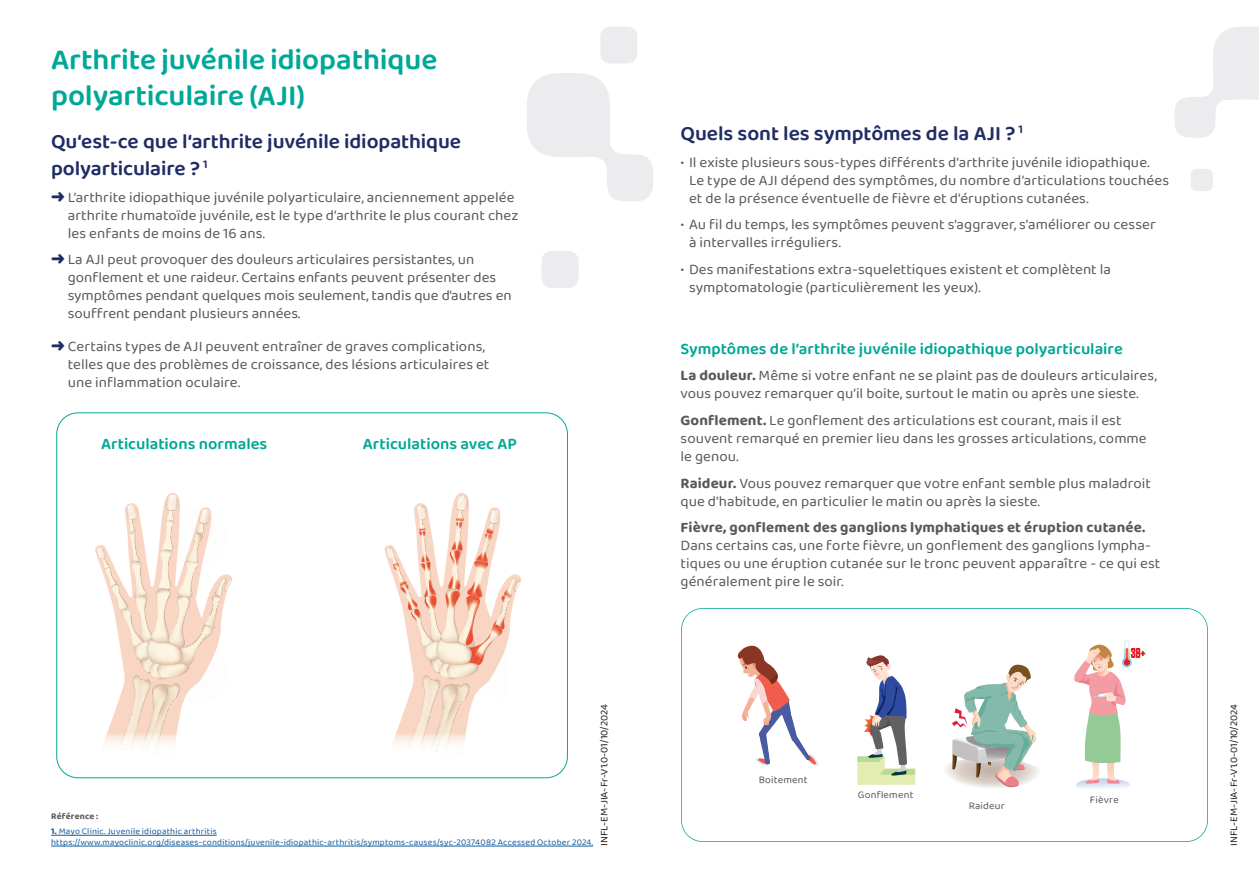
<style>
.page{position:relative;width:1259px;height:893px;background:#fff}
.page>*{position:absolute;margin:0;border:0;box-sizing:border-box;transform-origin:0 0}
.t1{font:600 30px/36px "Baloo 2";letter-spacing:-.005em;color:#00a897}
.t2{font:600 21px/27px "Baloo 2";letter-spacing:-.005em;color:#202c64}
.t3{font:600 16.5px "Baloo 2";color:#00a897}
.t4{font:15px/18px "Baloo 2";letter-spacing:.005em;color:#57585a}
.t5{font:700 15px "Baloo 2";letter-spacing:.005em;color:#57585a}
.t6{font:10.5px "Baloo 2";color:#231f20}
.t7{font:10.5px "Baloo 2";letter-spacing:.02em;color:#57585a}
.t8{font:9px/10.8px "Baloo 2";letter-spacing:.02em;color:#175d9e}
.t9{font:700 9px "Baloo 2";letter-spacing:.02em;color:#57585a}
.s1{color:#202c64}
.s2{font-weight:700}
</style>
<div class="page">
<svg style="left:1174px;top:27px;width:85px;height:111px"></svg>
<svg style="left:527px;top:73px;width:126px;height:128px"></svg>
<div style="left:541px;top:251px;width:37px;height:37px;background:#ececee;border-radius:10px"></div>
<div style="left:1190px;top:169px;width:23px;height:22px;background:#ececee;border-radius:6px"></div>
<div style="left:600px;top:27px;width:37px;height:37px;background:#ececee;border-radius:10px"></div>
<svg style="left:95px;top:493px;width:137px;height:259px"></svg>
<svg style="left:384px;top:493px;width:137px;height:259px"></svg>
<svg style="left:681px;top:608px;width:527px;height:234px"></svg>
<img style="left:932px;top:758px;width:116px;height:36px">
<svg style="left:952px;top:664px;width:84px;height:123px"></svg>
<svg style="left:733px;top:640px;width:189px;height:186px"></svg>
<div style="left:858px;top:791px;width:55px;height:7px;background:#fff"></div>
<svg style="left:968px;top:798px;width:64px;height:27px"></svg>
<div style="left:969px;top:802px;width:35px;height:7px;background:#fff"></div>
<svg style="left:1053px;top:627px;width:143px;height:205px"></svg>
<hr style="left:1090px;top:801px;width:28px;height:2px;background:#fff">
<div style="left:1090px;top:796px;width:28px;height:5px;background:#fff"></div>
<div style="left:801px;top:681px;width:65px;height:28px;background:#fff"></div>
<div style="left:1129px;top:676px;width:64px;height:25px;background:#fff"></div>
<div style="left:1188px;top:787px;width:12px;height:19px;background:#fff"></div>
<hr style="left:51px;top:835px;width:166px;height:1px;background:#175d9e">
<hr style="left:51px;top:846px;width:542px;height:1px;background:#175d9e">
<h1 class="t1" style="left:51px;top:43px;width:388px">Arthrite juvénile idiopathique polyarticulaire (AJI)</h1>
<h2 class="t2" style="left:51px;top:129px;width:411px">Qu‘est-ce que l‘arthrite juvénile idiopathique polyarticulaire ? <sup>1</sup></h2>
<p class="t4" style="left:68px;top:189px;width:452px;text-indent:-17px"><span class="s1">➜</span> L’arthrite idiopathique juvénile polyarticulaire, anciennement appelée arthrite rhumatoïde juvénile, est le type d’arthrite le plus courant chez les enfants de moins de 16 ans.</p>
<p class="t4" style="left:68px;top:251px;width:445px;text-indent:-17px"><span class="s1">➜</span> La AJI peut provoquer des douleurs articulaires persistantes, un gonflement et une raideur. Certains enfants peuvent présenter des symptômes pendant quelques mois seulement, tandis que d’autres en souffrent pendant plusieurs années.</p>
<p class="t4" style="left:68px;top:338px;width:423px;text-indent:-17px"><span class="s1">➜</span> Certains types de AJI peuvent entraîner de graves complications, telles que des problèmes de croissance, des lésions articulaires et une inflammation oculaire.</p>
<p class="t3" style="left:101px;top:432px;width:168px">Articulations normales</p>
<p class="t3" style="left:363px;top:432px;width:156px">Articulations avec AP</p>
<h2 class="t2" style="left:680px;top:121px;width:344px">Quels sont les symptômes de la AJI ? <sup>1</sup></h2>
<p class="t4" style="left:689px;top:154px;width:481px;text-indent:-9px">• Il existe plusieurs sous-types différents d’arthrite juvénile idiopathique.<br>Le type de AJI dépend des symptômes, du nombre d’articulations touchées et de la présence éventuelle de fièvre et d’éruptions cutanées.</p>
<p class="t4" style="left:689px;top:216px;width:468px;text-indent:-9px">• Au fil du temps, les symptômes peuvent s’aggraver, s’améliorer ou cesser à intervalles irréguliers.</p>
<p class="t4" style="left:689px;top:261px;width:423px;text-indent:-9px">• Des manifestations extra-squelettiques existent et complètent la symptomatologie (particulièrement les yeux).</p>
<p class="t3" style="left:680px;top:337px;width:444px">Symptômes de l’arthrite juvénile idiopathique polyarticulaire</p>
<p class="t4" style="left:680px;top:367px;width:478px"><span class="s2">La douleur.</span> Même si votre enfant ne se plaint pas de douleurs articulaires, vous pouvez remarquer qu’il boite, surtout le matin ou après une sieste.</p>
<p class="t4" style="left:680px;top:412px;width:468px"><span class="s2">Gonflement.</span> Le gonflement des articulations est courant, mais il est souvent remarqué en premier lieu dans les grosses articulations, comme le genou.</p>
<p class="t4" style="left:680px;top:474px;width:472px"><span class="s2">Raideur.</span> Vous pouvez remarquer que votre enfant semble plus maladroit que d’habitude, en particulier le matin ou après la sieste.</p>
<p class="t5" style="left:680px;top:517px;width:466px">Fièvre, gonflement des ganglions lymphatiques et éruption cutanée.</p>
<p class="t4" style="left:680px;top:537px;width:481px">Dans certains cas, une forte fièvre, un gonflement des ganglions lympha&shy;tiques ou une éruption cutanée sur le tronc peuvent apparaître - ce qui est généralement pire le soir.</p>
<p class="t6" style="left:597px;top:846px;width:143px;rotate:-90deg">INFL-EM-JIA-Fr-V1.0-01/10/2024</p>
<p class="t6" style="left:1226px;top:846px;width:143px;rotate:-90deg">INFL-EM-JIA-Fr-V1.0-01/10/2024</p>
<p class="t7" style="left:758px;top:773px;width:51px">Boitement</p>
<p class="t7" style="left:857px;top:787px;width:57px">Gonflement</p>
<p class="t7" style="left:1090px;top:792px;width:30px">Fièvre</p>
<p class="t7" style="left:968px;top:799px;width:38px">Raideur</p>
<p class="t9" style="left:51px;top:810px;width:49px">Référence :</p>
<p class="t8" style="left:51px;top:826px;width:543px"><span class="s2">1.</span> Mayo Clinic. Juvenile idiopathic arthritis https://www.mayoclinic.org/diseases-conditions/juvenile-idiopathic-arthritis/symptoms-causes/syc-20374082 Accessed October 2024.</p>
</div>
